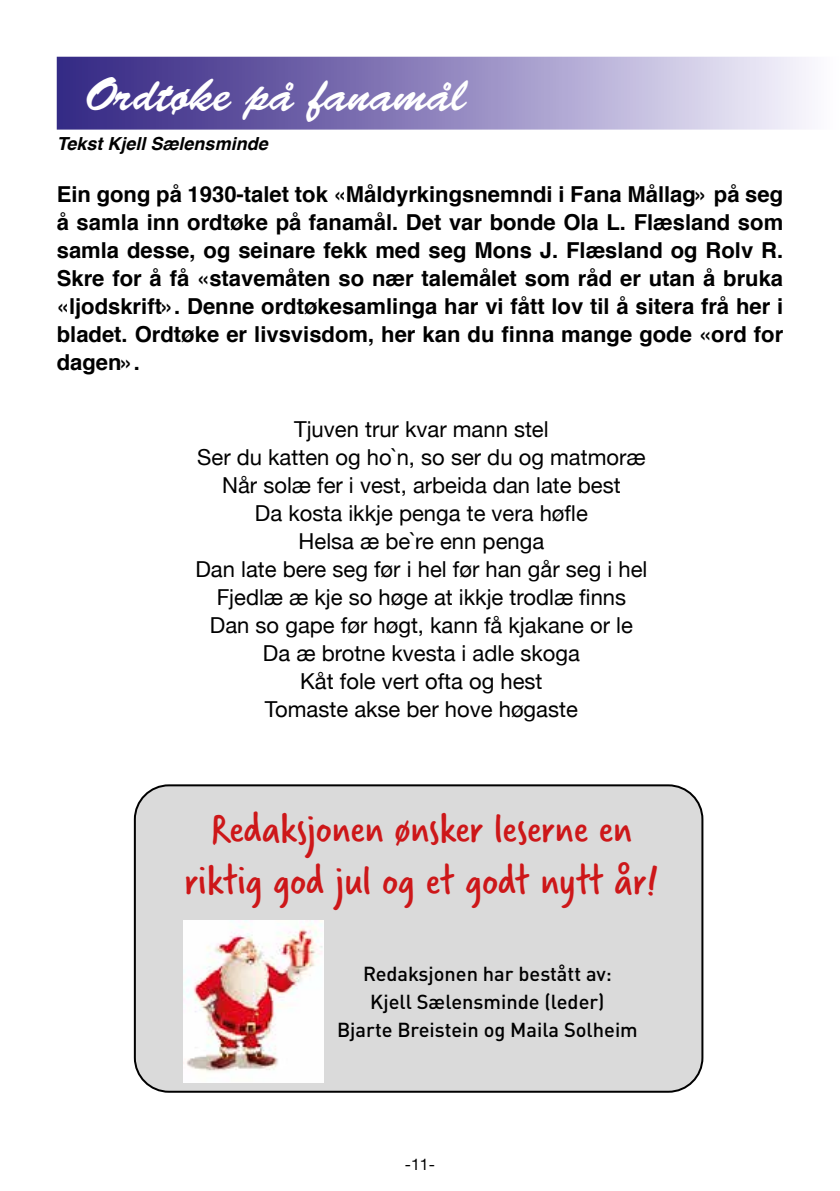
<style>
.page{position:relative;width:840px;height:1191px;background:#fff}
.page>*{position:absolute;margin:0;border:0;box-sizing:border-box;transform-origin:0 0}
.t1{font:48px "Brush Script";color:#fff}
.t2{font:44px/52px "Verveine";color:#cd1719;text-align:center}
.t3{font:700 22px/28px "Helvetica";color:#000;text-align:justify}
.t4{font:22px/28px "Helvetica Neue";color:#000;text-align:center}
.t5{font:500 20px/28px "DIN Pro";color:#000;text-align:center}
.t6{font:italic 700 18px "Helvetica";color:#000}
.t7{font:16px "Helvetica Neue";color:#000}
</style>
<div class="page">
<svg style="left:57px;top:57px;width:752px;height:73px;background:#9187be"></svg>
<div style="left:135px;top:785px;width:567px;height:306px;background:#dadada;border-radius:34px"></div>
<div style="left:134px;top:784px;width:569px;height:308px;border:2px solid #000;border-radius:34px"></div>
<img style="left:184px;top:920px;width:139px;height:162px">
<h1 class="t1" style="left:85px;top:68px;width:382px">Ordtøke på fanamål</h1>
<p class="t6" style="left:57px;top:128px;width:212px">Tekst Kjell Sælensminde</p>
<p class="t3" style="left:57px;top:180px;width:727px">Ein gong på 1930-talet tok «Måldyrkingsnemndi i Fana Mållag» på seg å samla inn ordtøke på fanamål. Det var bonde Ola L. Flæsland som samla desse, og seinare fekk med seg Mons J. Flæsland og Rolv R.<br>Skre for å få «stavemåten so nær talemålet som råd er utan å bruka «ljodskrift». Denne ordtøkesamlinga har vi fått lov til å sitera frå her i bladet. Ordtøke er livsvisdom, her kan du finna mange gode «ord for dagen».</p>
<p class="t4" style="left:195px;top:416px;width:453px">Tjuven trur kvar mann stel<br>Ser du katten og ho`n, so ser du og matmoræ Når solæ fer i vest, arbeida dan late best<br>Da kosta ikkje penga te vera høfle<br>Helsa æ be`re enn penga<br>Dan late bere seg før i hel før han går seg i hel Fjedlæ æ kje so høge at ikkje trodlæ finns Dan so gape før høgt, kann få kjakane or le Da æ brotne kvesta i adle skoga<br>Kåt fole vert ofta og hest<br>Tomaste akse ber hove høgaste</p>
<h2 class="t2" style="left:184px;top:802px;width:474px">Redaksjonen ønsker leserne en riktig god jul og et godt nytt år!</h2>
<p class="t5" style="left:337px;top:957px;width:302px">Redaksjonen har bestått av:<br>Kjell Sælensminde (leder)<br>Bjarte Breistein og Maila Solheim</p>
<p class="t7" style="left:404px;top:1153px;width:32px">-11-</p>
</div>
